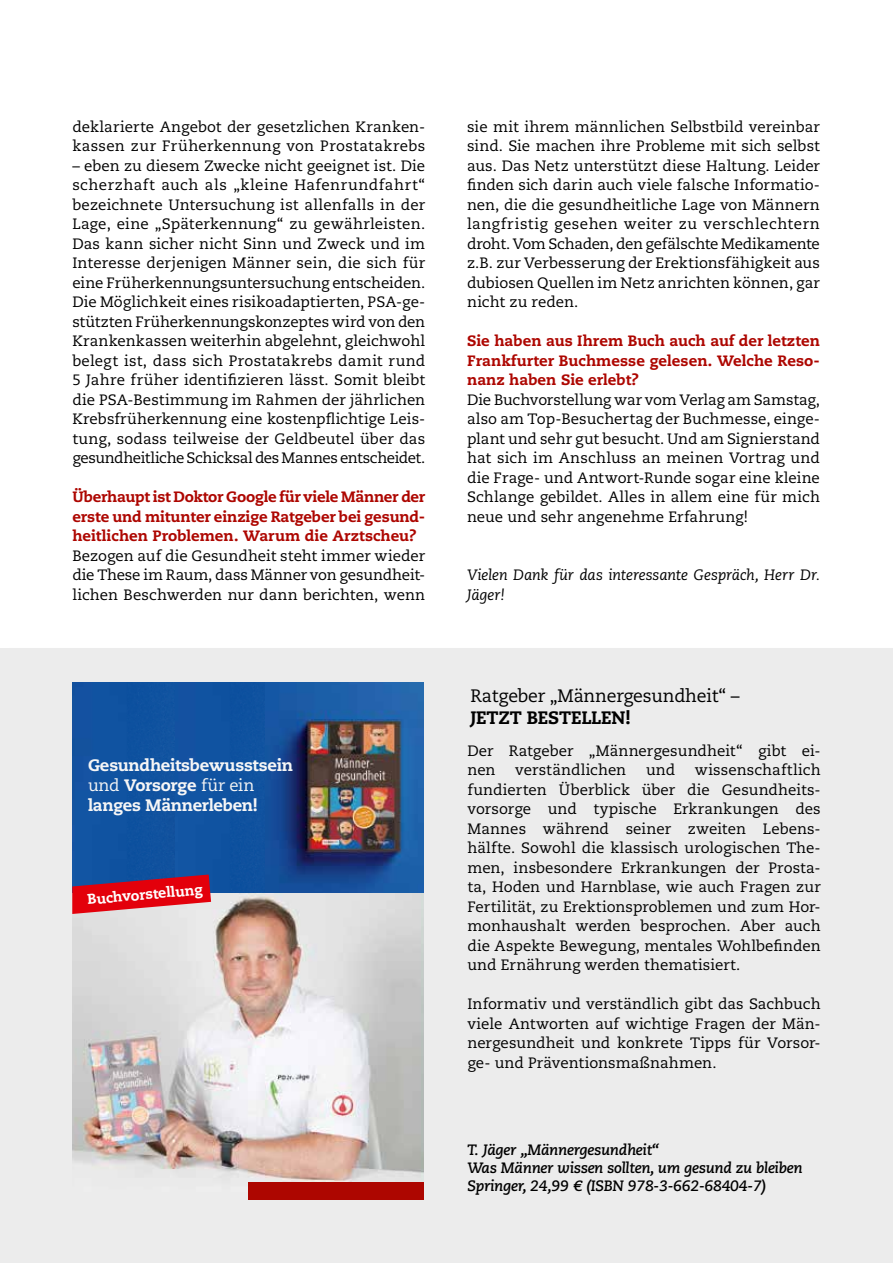
<style>
.page{position:relative;width:893px;height:1263px;background:#fff}
.page>*{position:absolute;margin:0;border:0;box-sizing:border-box;transform-origin:0 0}
.t1{font:18px "Caecilia LT Pro 55 Roman";letter-spacing:-.01em;color:#000}
.t2{font:800 18px "Caecilia LT Pro 85";letter-spacing:-.01em;color:#000}
.t3{font:800 16.65px "Caecilia LT Pro 85";letter-spacing:-.015em;color:#f6f6f6}
.t4{font:16.65px "Caecilia LT Pro 55 Roman";letter-spacing:-.01em;color:#f6f6f6}
.t5{font:15px/19.5px "Caecilia LT Pro 55 Roman";color:#000;text-align:justify}
.t6{font:800 15px/19.5px "Caecilia LT Pro 85";color:#ad0600;text-align:justify}
.t7{font:italic 700 15px/18px "Caecilia LT Pro 76";letter-spacing:-.02em;color:#000}
.t8{font:italic 15px/19.5px "Caecilia LT Pro 56";letter-spacing:-.01em;color:#000}
.t9{font:800 14.25px "Caecilia LT Pro 85";color:#fff}
.s1{font-family:"Caecilia LT Pro 85";font-weight:800}
</style>
<div class="page">
<div style="left:0;top:648px;width:893px;height:615px;background:#ececec"></div>
<img style="left:72px;top:683px;width:351px;height:499px">
<svg style="left:72px;top:874px;width:139px;height:40px;background:#c03045"></svg>
<div style="left:248px;top:1182px;width:175px;height:17px;background:#ad0600"></div>
<p class="t5" style="left:72px;top:117px;width:354px">deklarierte Angebot der gesetzlichen Kranken&shy;kassen zur Früherkennung von Prostatakrebs</p>
<p class="t5" style="left:72px;top:156px;width:354px">– eben zu diesem Zwecke nicht geeignet ist. Die scherzhaft auch als „kleine Hafenrundfahrt“ bezeichnete Untersuchung ist allenfalls in der Lage, eine „Späterkennung“ zu gewährleisten.<br>Das kann sicher nicht Sinn und Zweck und im Interesse derjenigen Männer sein, die sich für eine Früherkennungsuntersuchung entscheiden.<br>Die Möglichkeit eines risikoadaptierten, PSA-ge&shy;stützten Früherkennungskonzeptes wird von den Krankenkassen weiterhin abgelehnt, gleichwohl belegt ist, dass sich Prostatakrebs damit rund 5 Jahre früher identifizieren lässt. Somit bleibt die PSA-Bestimmung im Rahmen der jährlichen Krebsfrüherkennung eine kostenpflichtige Leis&shy;tung, sodass teilweise der Geldbeutel über das gesundheitliche Schicksal des Mannes entscheidet.</p>
<p class="t6" style="left:72px;top:487px;width:354px">Überhaupt ist Doktor Google für viele Männer der erste und mitunter einzige Ratgeber bei gesund&shy;heitlichen Problemen. Warum die Arztscheu?</p>
<p class="t5" style="left:72px;top:546px;width:354px">Bezogen auf die Gesundheit steht immer wieder die These im Raum, dass Männer von gesundheit&shy;lichen Beschwerden nur dann berichten, wenn</p>
<p class="t3" style="left:88px;top:754px;width:207px">Gesundheitsbewusstsein</p>
<p class="t4" style="left:88px;top:774px;width:168px">und <span class="s1">Vorsorge</span> für ein</p>
<p class="t3" style="left:88px;top:794px;width:171px">langes Männerleben!</p>
<p class="t9" style="left:87px;top:889px;width:117px;rotate:-5deg">Buchvorstellung</p>
<p class="t5" style="left:467px;top:117px;width:354px">sie mit ihrem männlichen Selbstbild vereinbar sind. Sie machen ihre Probleme mit sich selbst aus. Das Netz unterstützt diese Haltung. Leider finden sich darin auch viele falsche Informatio&shy;nen, die die gesundheitliche Lage von Männern langfristig gesehen weiter zu verschlechtern droht. Vom Schaden, den gefälschte Medikamente z.B. zur Verbesserung der Erektionsfähigkeit aus dubiosen Quellen im Netz anrichten können, gar nicht zu reden.</p>
<p class="t6" style="left:467px;top:331px;width:354px">Sie haben aus Ihrem Buch auch auf der letzten Frankfurter Buchmesse gelesen. Welche Reso&shy;nanz haben Sie erlebt?</p>
<p class="t5" style="left:467px;top:390px;width:354px">Die Buchvorstellung war vom Verlag am Samstag, also am Top-Besuchertag der Buchmesse, einge&shy;plant und sehr gut besucht. Und am Signierstand hat sich im Anschluss an meinen Vortrag und die Frage- und Antwort-Runde sogar eine kleine Schlange gebildet. Alles in allem eine für mich neue und sehr angenehme Erfahrung!</p>
<p class="t8" style="left:467px;top:565px;width:354px">Vielen Dank für das interessante Gespräch, Herr Dr.<br>Jäger!</p>
<p class="t1" style="left:471px;top:684px;width:271px">Ratgeber „Männergesundheit“ –</p>
<p class="t2" style="left:471px;top:705px;width:161px">JETZT BESTELLEN!</p>
<p class="t5" style="left:467px;top:741px;width:355px">Der Ratgeber „Männergesundheit“ gibt ei&shy;nen</p>
<p class="t5" style="left:467px;top:760px;width:355px;text-indent:227px">wissenschaftlich fundierten Überblick über die Gesundheits&shy;vorsorge und typische Erkrankungen des Mannes während seiner zweiten Lebens&shy;hälfte. Sowohl die klassisch urologischen The&shy;men, insbesondere Erkrankungen der Prosta&shy;ta, Hoden und Harnblase, wie auch Fragen zur Fertilität, zu Erektionsproblemen und zum Hor&shy;monhaushalt werden besprochen. Aber auch die Aspekte Bewegung, mentales Wohlbefinden und Ernährung werden thematisiert.</p>
<p class="t5" style="left:467px;top:994px;width:355px">Informativ und verständlich gibt das Sachbuch viele Antworten auf wichtige Fragen der Män&shy;nergesundheit und konkrete Tipps für Vorsor&shy;ge- und Präventionsmaßnahmen.</p>
<p class="t5" style="left:515px;top:760px;width:113px">verständlichen</p>
<p class="t5" style="left:646px;top:760px;width:31px">und</p>
<p class="t7" style="left:467px;top:1141px;width:337px">T. Jäger „Männergesundheit“<br>Was Männer wissen sollten, um gesund zu bleiben<br>Springer, 24,99 € (ISBN 978-3-662-68404-7)</p>
</div>
